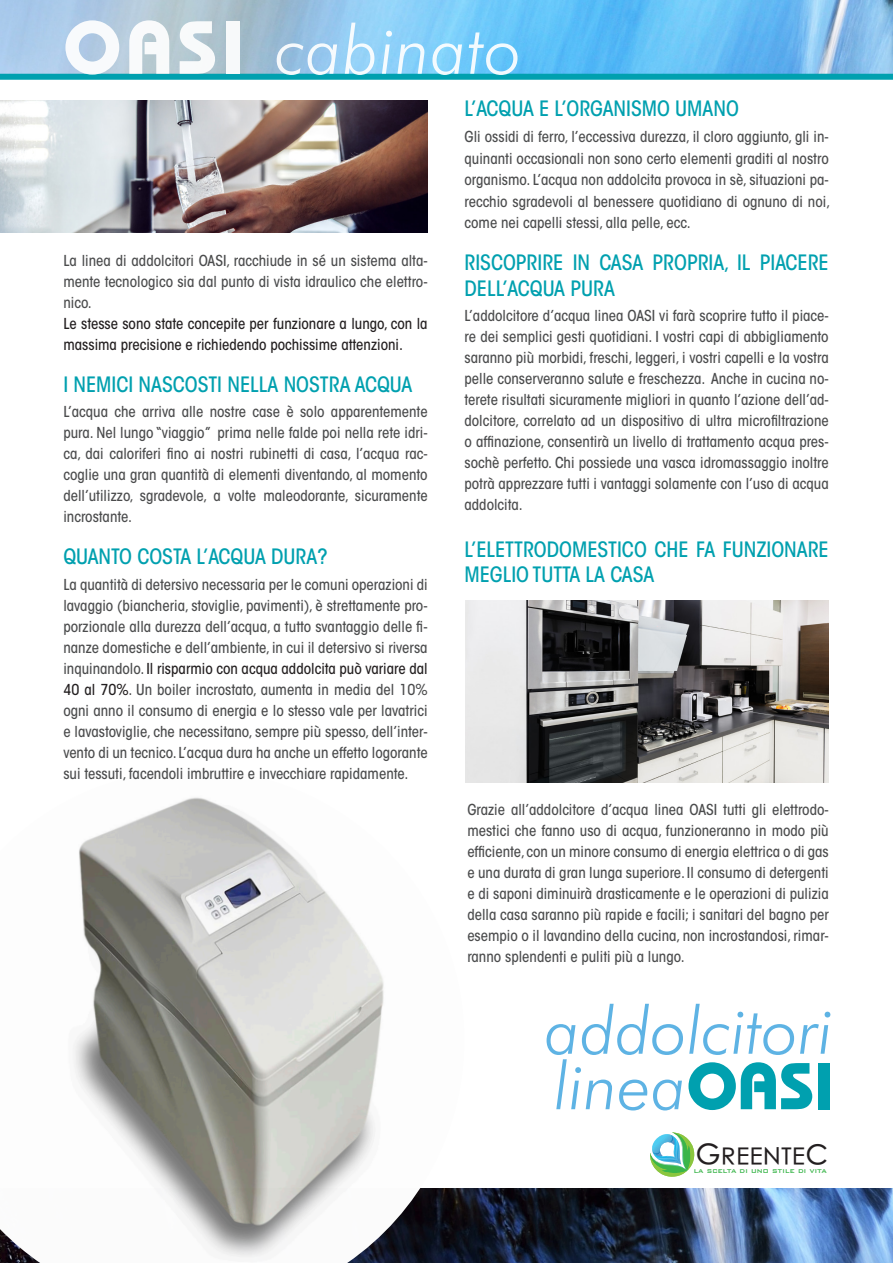
<style>
.page{position:relative;width:893px;height:1263px;background:#fff}
.page>*{position:absolute;margin:0;border:0;box-sizing:border-box;transform-origin:0 0}
.t1{font:italic 300 67.5px "Futura BT";letter-spacing:.01em;color:#fff}
.t2{font:italic 300 66px/55.5px "Futura BT";color:#5eb3e4}
.t3{font:500 23.7px "ST Heiti SC";letter-spacing:.03em;color:#231f20}
.t4{font:500 condensed 21px/25.5px "ITC Avant Garde Std";color:#00a0af}
.t5{font:500 condensed 15px/21px "ITC Avant Garde Std";color:#4b4c4d;text-align:justify}
.t6{font:500 condensed 15px/21px "ITC Avant Garde Std";color:#231f20}
.t7{font:500 9px "Bank Gothic BT";letter-spacing:.01em;color:#3ab54a;scale:.91 1}
.s1{font-family:"Bauhaus IT Cby BT";font-weight:700;font-style:normal;font-size:75px}
.s2{color:#231f20}
.s3{font-family:"Bauhaus IT Cby BT";font-weight:700;font-style:normal;color:#00a0af}
.s4{font-size:28.2px}
.s5{font-size:27.3px}
</style>
<div class="page">
<img style="left:466px;top:1189px;width:427px;height:74px">
<svg style="left:0;top:0;width:893px;height:80px;background:#7dc1e6"></svg>
<img style="left:0;top:782px;width:466px;height:481px">
<svg style="left:650px;top:1132px;width:45px;height:45px"></svg>
<img style="left:465px;top:601px;width:364px;height:181px">
<img style="left:0;top:100px;width:427px;height:132px">
<h1 class="t1" style="left:63px;top:9px;width:460px"><span class="s1">OASI</span> cabinato</h1>
<p class="t5" style="left:63px;top:250px;width:366px">La linea di addolcitori OASI, racchiude in sé un sistema alta&shy;mente tecnologico sia dal punto di vista idraulico che elettro&shy;nico.</p>
<p class="t6" style="left:63px;top:313px;width:366px">Le stesse sono state concepite per funzionare a lungo, con la massima precisione e richiedendo pochissime attenzioni.</p>
<h3 class="t4" style="left:63px;top:372px;width:350px">I NEMICI NASCOSTI NELLA NOSTRA ACQUA</h3>
<p class="t5" style="left:63px;top:401px;width:366px">L’acqua che arriva alle nostre case è solo apparentemente pura. Nel lungo “viaggio” prima nelle falde poi nella rete idri&shy;ca, dai caloriferi fino ai nostri rubinetti di casa, l’acqua rac&shy;coglie una gran quantità di elementi diventando, al momento dell’utilizzo, sgradevole, a volte maleodorante, sicuramente incrostante.</p>
<h3 class="t4" style="left:63px;top:544px;width:266px">QUANTO COSTA L’ACQUA DURA?</h3>
<p class="t5" style="left:63px;top:574px;width:366px">La quantità di detersivo necessaria per le comuni operazioni di lavaggio (biancheria, stoviglie, pavimenti), è strettamente pro&shy;porzionale alla durezza dell’acqua, a tutto svantaggio delle fi&shy;nanze domestiche e dell’ambiente, in cui il detersivo si riversa inquinandolo. <span class="s2">Il risparmio con acqua addolcita può variare dal 40 al 70%</span>. Un boiler incrostato, aumenta in media del 10% ogni anno il consumo di energia e lo stesso vale per lavatrici e lavastoviglie, che necessitano, sempre più spesso, dell’inter&shy;vento di un tecnico. L’acqua dura ha anche un effetto logorante sui tessuti, facendoli imbruttire e invecchiare rapidamente.</p>
<h3 class="t4" style="left:464px;top:96px;width:276px">L’ACQUA E L’ORGANISMO UMANO</h3>
<p class="t5" style="left:464px;top:126px;width:367px;line-height:21.6px">Gli ossidi di ferro, l’eccessiva durezza, il cloro aggiunto, gli in&shy;quinanti occasionali non sono certo elementi graditi al nostro organismo. L’acqua non addolcita provoca in sè, situazioni pa&shy;recchio sgradevoli al benessere quotidiano di ognuno di noi, come nei capelli stessi, alla pelle, ecc.</p>
<h3 class="t4" style="left:464px;top:250px;width:366px">RISCOPRIRE IN CASA PROPRIA, IL PIACERE<br>DELL’ACQUA PURA</h3>
<p class="t5" style="left:464px;top:305px;width:366px">L’addolcitore d’acqua linea OASI vi farà scoprire tutto il piace&shy;re dei semplici gesti quotidiani. I vostri capi di abbigliamento saranno più morbidi, freschi, leggeri, i vostri capelli e la vostra pelle conserveranno salute e freschezza. Anche in cucina no&shy;terete risultati sicuramente migliori in quanto l’azione dell’ad&shy;dolcitore, correlato ad un dispositivo di ultra microfiltrazione o affinazione, consentirà un livello di trattamento acqua pres&shy;sochè perfetto. Chi possiede una vasca idromassaggio inoltre potrà apprezzare tutti i vantaggi solamente con l’uso di acqua addolcita.</p>
<h3 class="t4" style="left:464px;top:536px;width:366px">L’ELETTRODOMESTICO CHE FA FUNZIONARE<br>MEGLIO TUTTA LA CASA</h3>
<p class="t5" style="left:467px;top:799px;width:363px">Grazie all’addolcitore d’acqua linea OASI tutti gli elettrodo&shy;mestici che fanno uso di acqua, funzioneranno in modo più efficiente, con un minore consumo di energia elettrica o di gas e una durata di gran lunga superiore. Il consumo di detergenti e di saponi diminuirà drasticamente e le operazioni di pulizia della casa saranno più rapide e facili; i sanitari del bagno per esempio o il lavandino della cucina, non incrostandosi, rimar&shy;ranno splendenti e puliti più a lungo.</p>
<h2 class="t2" style="left:545px;top:1002px;width:290px">addolcitori linea<span class="s3">OASI</span></h2>
<h3 class="t3" style="left:696px;top:1144px;width:133px"><span class="s4">G</span>REENTE<span class="s5">C</span></h3>
<p class="t7" style="left:694px;top:1166px;width:148px">la scelta di uno stile di vita</p>
</div>
